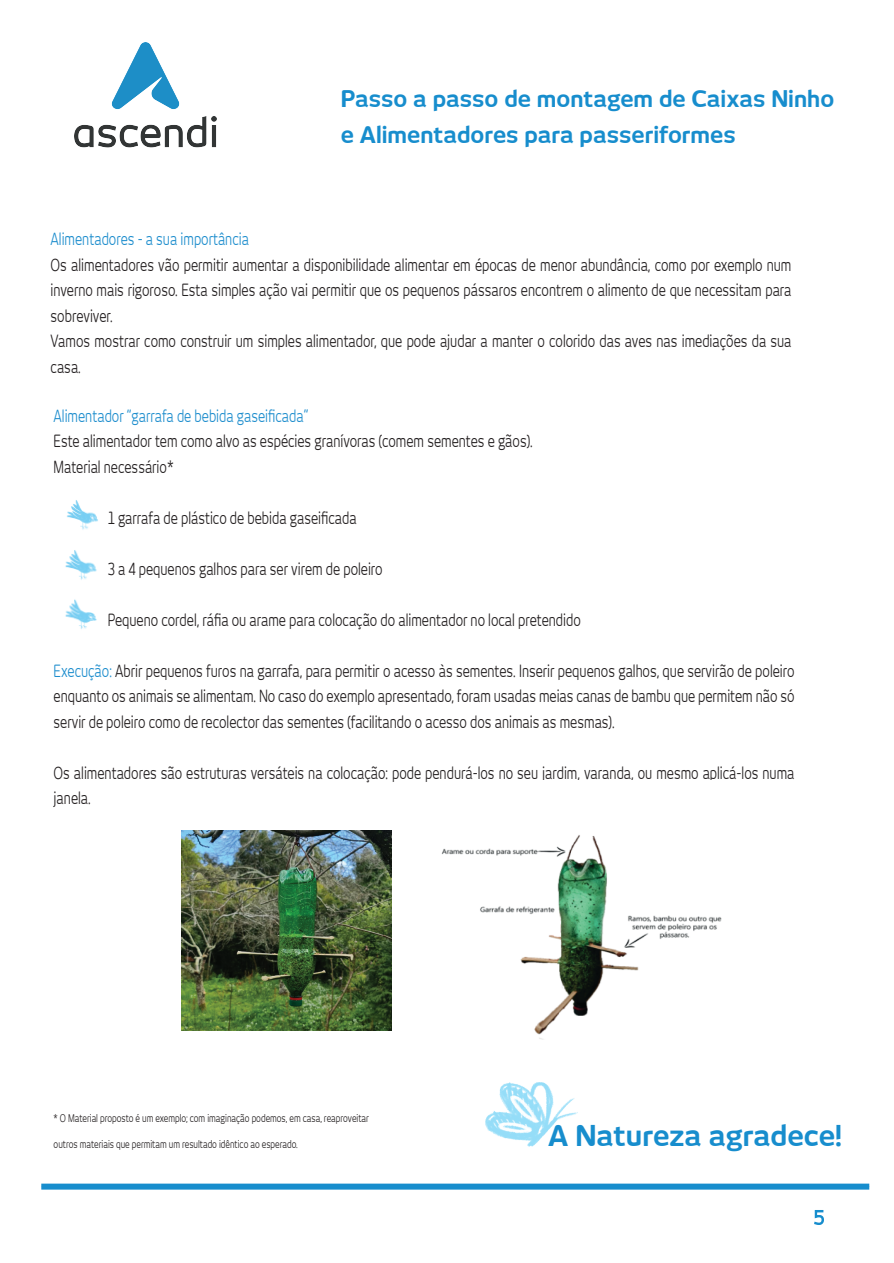
<style>
.page{position:relative;width:894px;height:1263px;background:#fff}
.page>*{position:absolute;margin:0;border:0;box-sizing:border-box;transform-origin:0 0}
.t1{font:700 28.05px "New June";color:#178dcd}
.t2{font:700 22.5px/36px "New June";color:#178dcd}
.t3{font:16.5px/25.5px "New June";color:#231f20;scale:.74 1}
.t4{font:16.5px "New June";color:#1d8dcd;scale:.74 1}
.t5{font:10.5px "New June";color:#231f20;scale:.74 1}
.s1{color:#1d8dcd}
</style>
<div class="page">
<img style="left:485px;top:1082px;width:92px;height:64px">
<img style="left:75px;top:42px;width:141px;height:106px">
<div style="left:41px;top:1183px;width:828px;height:6px;background:#178dcd"></div>
<svg style="left:814px;top:1210px;width:10px;height:15px"></svg>
<img style="left:67px;top:500px;width:29px;height:16px">
<img style="left:65px;top:516px;width:33px;height:49px">
<img style="left:65px;top:565px;width:32px;height:64px">
<img style="left:182px;top:831px;width:209px;height:200px">
<img style="left:441px;top:835px;width:281px;height:205px">
<h2 class="t2" style="left:341px;top:80px;width:494px">Passo a passo de montagem de Caixas Ninho e Alimentadores para passeriformes</h2>
<p class="t4" style="left:51px;top:229px;width:269px">Alimentadores - a sua importância</p>
<p class="t3" style="left:51px;top:252px;width:1002px">Os alimentadores vão permitir aumentar a disponibilidade alimentar em épocas de menor abundância, como por exemplo num inverno mais rigoroso. Esta simples ação vai permitir que os pequenos pássaros encontrem o alimento de que necessitam para sobreviver.<br>Vamos mostrar como construir um simples alimentador, que pode ajudar a manter o colorido das aves nas imediações da sua casa.</p>
<p class="t4" style="left:54px;top:406px;width:346px">Alimentador “garrafa de bebida gaseificada”</p>
<p class="t3" style="left:54px;top:428px;width:648px">Este alimentador tem como alvo as espécies granívoras (comem sementes e gãos).<br>Material necessário*</p>
<p class="t3" style="left:108px;top:505px;width:338px">1 garrafa de plástico de bebida gaseificada</p>
<p class="t3" style="left:108px;top:556px;width:373px">3 a 4 pequenos galhos para ser virem de poleiro</p>
<p class="t3" style="left:108px;top:607px;width:640px">Pequeno cordel, ráfia ou arame para colocação do alimentador no local pretendido</p>
<p class="t3" style="left:54px;top:658px;width:1002px;text-align:justify"><span class="s1">Execução:</span> Abrir pequenos furos na garrafa, para permitir o acesso às sementes. Inserir pequenos galhos, que servirão de poleiro enquanto os animais se alimentam. No caso do exemplo apresentado, foram usadas meias canas de bambu que permitem não só servir de poleiro como de recolector das sementes (facilitando o acesso dos animais as mesmas).</p>
<p class="t3" style="left:54px;top:760px;width:1002px">Os alimentadores são estruturas versáteis na colocação: pode pendurá-los no seu jardim, varanda, ou mesmo aplicá-los numa janela.</p>
<p class="t5" style="left:54px;top:1112px;width:427px">* O Material proposto é um exemplo; com imaginação podemos, em casa, reaproveitar</p>
<p class="t5" style="left:54px;top:1138px;width:331px">outros materiais que permitam um resultado idêntico ao esperado.</p>
<h1 class="t1" style="left:548px;top:1119px;width:295px">A Natureza agradece!</h1>
</div>
